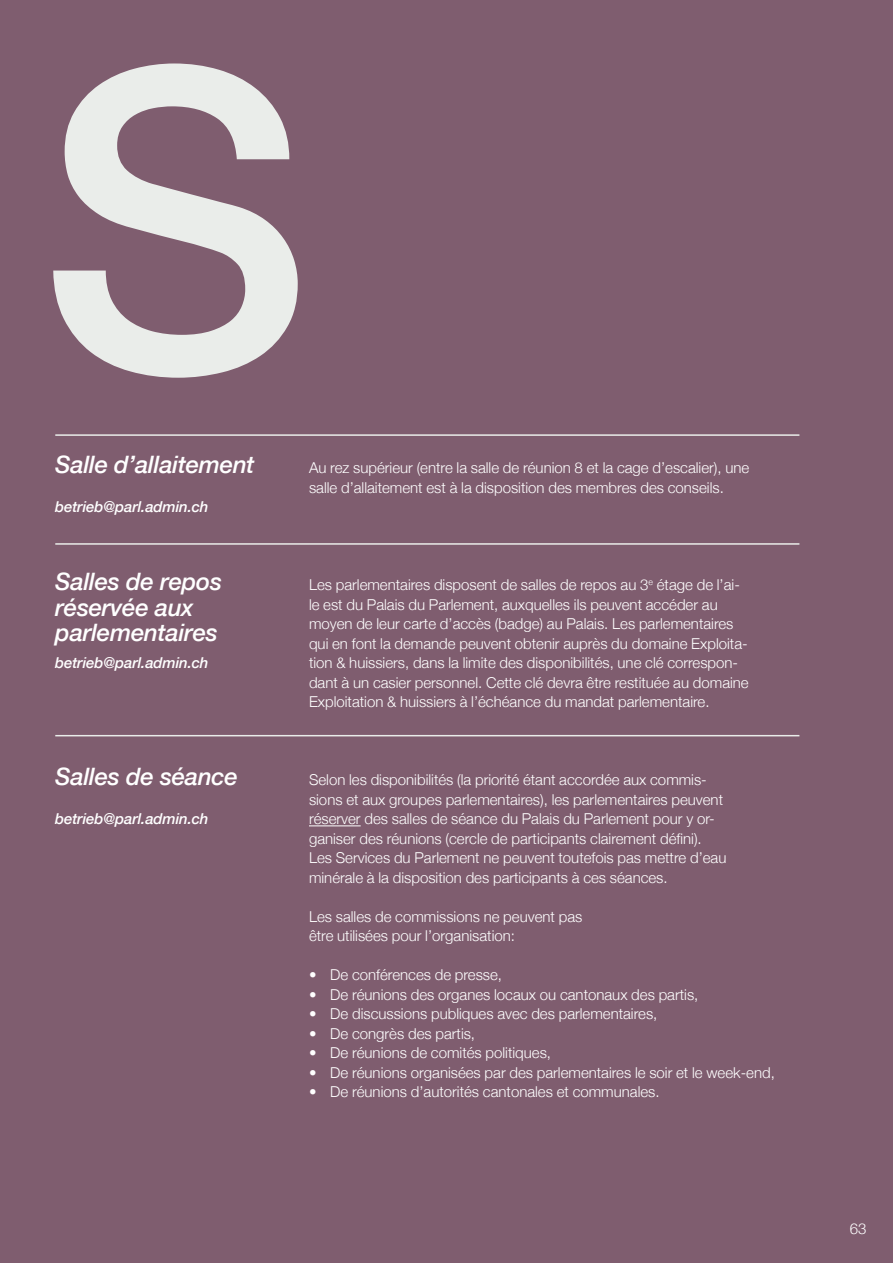
<style>
.page{position:relative;width:893px;height:1263px;background:#7f5d6f}
.page>*{position:absolute;margin:0;border:0;box-sizing:border-box;transform-origin:0 0}
.t1{font:500 420px "Helvetica Neue";color:#eaedea}
.t2{font:italic 500 24px/25.5px "Helvetica Neue";letter-spacing:-.01em;color:#fff}
.t3{font:300 15px/19.5px "Helvetica Neue";color:#fff}
.t4{font:italic 500 15px "Helvetica Neue";letter-spacing:-.01em;color:#fff}
</style>
<div class="page">
<hr style="left:55px;top:434px;width:254px;height:2px;background:#eaedea">
<hr style="left:309px;top:434px;width:490px;height:2px;background:#eaedea">
<hr style="left:55px;top:543px;width:254px;height:2px;background:#eaedea">
<hr style="left:309px;top:543px;width:490px;height:2px;background:#eaedea">
<hr style="left:55px;top:735px;width:254px;height:1px;background:#eaedea">
<hr style="left:309px;top:735px;width:490px;height:1px;background:#eaedea">
<hr style="left:309px;top:825px;width:52px;height:1px;background:#fff">
<h1 class="t1" style="left:39px;top:-117px;width:274px">S</h1>
<h2 class="t2" style="left:55px;top:450px;width:201px">Salle d’allaitement</h2>
<p class="t4" style="left:55px;top:494px;width:155px">betrieb@parl.admin.ch</p>
<h2 class="t2" style="left:55px;top:567px;width:168px">Salles de repos réservée aux parlementaires</h2>
<p class="t4" style="left:55px;top:650px;width:155px">betrieb@parl.admin.ch</p>
<h2 class="t2" style="left:55px;top:762px;width:184px">Salles de séance</h2>
<p class="t4" style="left:55px;top:806px;width:155px">betrieb@parl.admin.ch</p>
<p class="t3" style="left:309px;top:457px;width:442px">Au rez supérieur (entre la salle de réunion 8 et la cage d’escalier), une salle d’allaitement est à la disposition des membres des conseils.</p>
<p class="t3" style="left:309px;top:574px;width:441px">Les parlementaires disposent de salles de repos au 3<sup>e</sup> étage de l’ai&shy;le est du Palais du Parlement, auxquelles ils peuvent accéder au moyen de leur carte d’accès (badge) au Palais. Les parlementaires qui en font la demande peuvent obtenir auprès du domaine Exploita&shy;tion &amp; huissiers, dans la limite des disponibilités, une clé correspon&shy;dant à un casier personnel. Cette clé devra être restituée au domaine Exploitation &amp; huissiers à l’échéance du mandat parlementaire.</p>
<p class="t3" style="left:309px;top:769px;width:419px">Selon les disponibilités (la priorité étant accordée aux commis&shy;sions et aux groupes parlementaires), les parlementaires peuvent réserver des salles de séance du Palais du Parlement pour y or&shy;ganiser des réunions (cercle de participants clairement défini).<br>Les Services du Parlement ne peuvent toutefois pas mettre d’eau minérale à la disposition des participants à ces séances.</p>
<p class="t3" style="left:309px;top:906px;width:275px">Les salles de commissions ne peuvent pas être utilisées pour l’organisation:</p>
<p class="t3" style="left:309px;top:964px;width:195px">• De conférences de presse,</p>
<p class="t3" style="left:309px;top:984px;width:391px">• De réunions des organes locaux ou cantonaux des partis,</p>
<p class="t3" style="left:309px;top:1003px;width:350px">• De discussions publiques avec des parlementaires,</p>
<p class="t3" style="left:309px;top:1023px;width:168px">• De congrès des partis,</p>
<p class="t3" style="left:309px;top:1042px;width:244px">• De réunions de comités politiques,</p>
<p class="t3" style="left:309px;top:1062px;width:467px">• De réunions organisées par des parlementaires le soir et le week-end,</p>
<p class="t3" style="left:309px;top:1081px;width:352px">• De réunions d’autorités cantonales et communales.</p>
<p class="t3" style="left:850px;top:1218px;width:18px">63</p>
</div>
